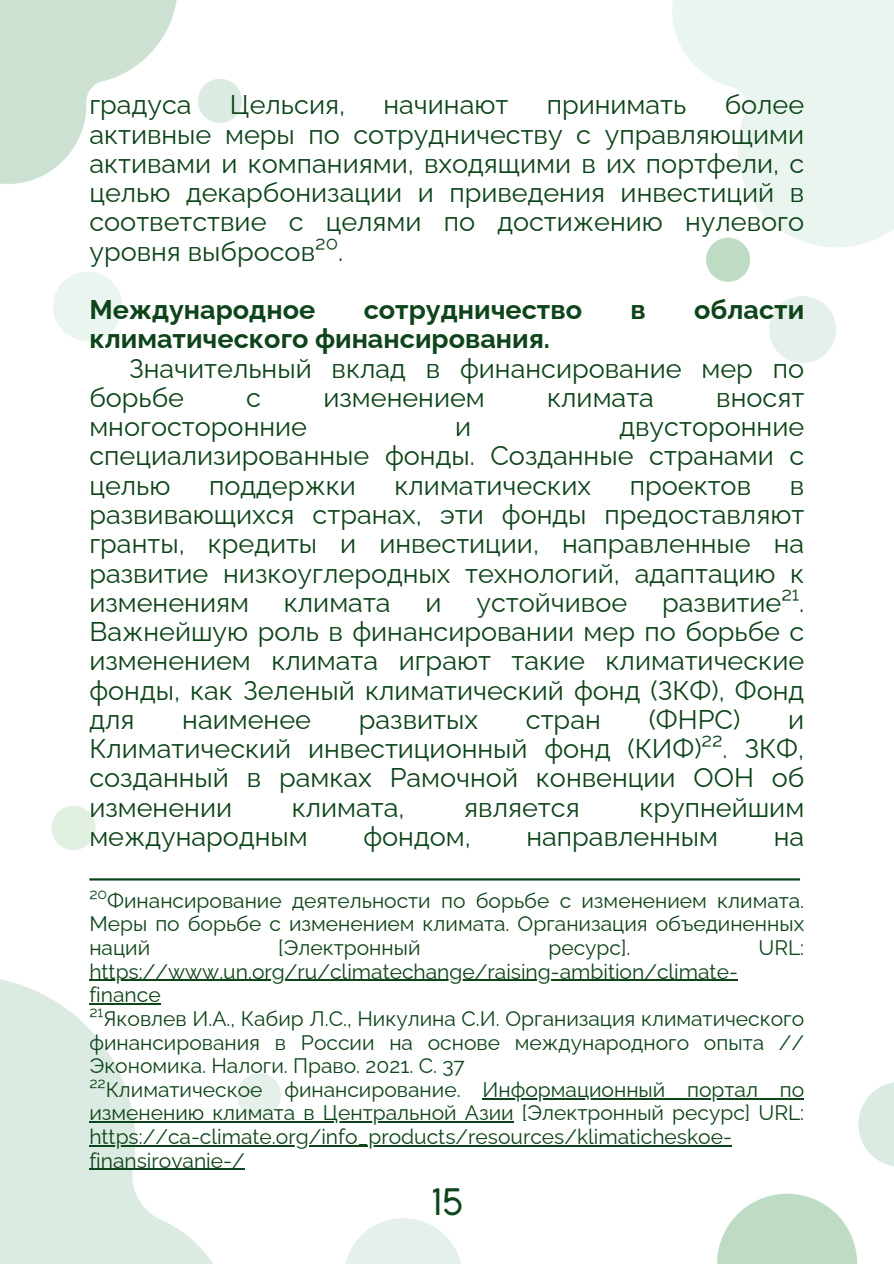
<style>
.page{position:relative;width:894px;height:1264px;background:#fff}
.page>*{position:absolute;margin:0;border:0;box-sizing:border-box;transform-origin:0 0}
.t1{font:36px "Coco Gothic";color:#0d4419}
.t2{font:27px/29.2px "Raleway";color:#0d4419;text-align:justify}
.t3{font:700 27px "Raleway";color:#0d4419}
.t4{font:21px/23.7px "Raleway";color:#0d4419}
</style>
<div class="page">
<img style="left:0;top:0;width:893px;height:1263px">
<hr style="left:89px;top:878px;width:710px;height:2px;background:#0d4419">
<hr style="left:89px;top:979px;width:648px;height:1px;background:#0d4419">
<hr style="left:89px;top:1003px;width:72px;height:1px;background:#0d4419">
<hr style="left:482px;top:1097px;width:322px;height:2px;background:#0d4419">
<hr style="left:89px;top:1121px;width:424px;height:1px;background:#0d4419">
<hr style="left:89px;top:1145px;width:642px;height:1px;background:#0d4419">
<hr style="left:89px;top:1168px;width:156px;height:1px;background:#0d4419">
<h1 class="t2" style="left:89px;top:90px;width:716px;text-indent:635px">более активные меры по сотрудничеству с управляющими активами и компаниями, входящими в их портфели, с целью декарбонизации и приведения инвестиций в соответствие с целями по достижению нулевого уровня выбросов²⁰.</h1>
<h1 class="t3" style="left:89px;top:294px;width:227px">Международное</h1>
<h1 class="t3" style="left:363px;top:294px;width:220px">сотрудничество</h1>
<h1 class="t3" style="left:630px;top:294px;width:17px">в</h1>
<h1 class="t3" style="left:694px;top:294px;width:111px">области</h1>
<h1 class="t3" style="left:89px;top:323px;width:462px">климатического финансирования.</h1>
<h1 class="t2" style="left:129px;top:353px;width:676px">Значительный вклад в финансирование мер по</h1>
<h1 class="t2" style="left:89px;top:383px;width:96px">борьбе</h1>
<h1 class="t2" style="left:246px;top:383px;width:16px">с</h1>
<h1 class="t2" style="left:323px;top:383px;width:163px">изменением</h1>
<h1 class="t2" style="left:547px;top:383px;width:108px">климата</h1>
<h1 class="t2" style="left:716px;top:383px;width:89px">вносят</h1>
<h1 class="t2" style="left:89px;top:412px;width:219px">многосторонние</h1>
<h1 class="t2" style="left:455px;top:412px;width:18px">и</h1>
<h1 class="t2" style="left:89px;top:90px;width:104px">градуса</h1>
<h1 class="t2" style="left:230px;top:90px;width:117px">Цельсия,</h1>
<h1 class="t2" style="left:383px;top:90px;width:126px">начинают</h1>
<h1 class="t2" style="left:546px;top:90px;width:141px">принимать</h1>
<h1 class="t2" style="left:89px;top:412px;width:716px;text-indent:530px">двусторонние специализированные фонды. Созданные странами с целью</h1>
<h1 class="t2" style="left:209px;top:470px;width:148px">поддержки</h1>
<h1 class="t2" style="left:394px;top:470px;width:198px">климатических</h1>
<h1 class="t2" style="left:629px;top:470px;width:123px">проектов</h1>
<h1 class="t2" style="left:89px;top:470px;width:716px;text-indent:700px">в развивающихся странах, эти фонды предоставляют гранты, кредиты и инвестиции, направленные на развитие низкоуглеродных технологий, адаптацию к изменениям</h1>
<h1 class="t2" style="left:89px;top:587px;width:716px;text-indent:572px">развитие²¹.<br>Важнейшую роль в финансировании мер по борьбе с изменением климата играют такие климатические фонды, как Зеленый климатический фонд (ЗКФ), Фонд для</h1>
<h1 class="t2" style="left:284px;top:587px;width:108px">климата</h1>
<h1 class="t2" style="left:425px;top:587px;width:18px">и</h1>
<h1 class="t2" style="left:476px;top:587px;width:152px">устойчивое</h1>
<h1 class="t2" style="left:182px;top:704px;width:130px">наименее</h1>
<h1 class="t2" style="left:359px;top:704px;width:121px">развитых</h1>
<h1 class="t2" style="left:525px;top:704px;width:76px">стран</h1>
<h1 class="t2" style="left:648px;top:704px;width:93px">(ФНРС)</h1>
<h1 class="t2" style="left:89px;top:704px;width:716px;text-indent:698px">и Климатический инвестиционный фонд (КИФ)²². ЗКФ, созданный в рамках Рамочной конвенции ООН об изменении</h1>
<h1 class="t2" style="left:292px;top:792px;width:114px">климата,</h1>
<h1 class="t2" style="left:464px;top:792px;width:117px">является</h1>
<h1 class="t2" style="left:639px;top:792px;width:166px">крупнейшим</h1>
<h1 class="t2" style="left:89px;top:821px;width:220px">международным</h1>
<h1 class="t2" style="left:363px;top:821px;width:109px">фондом,</h1>
<h1 class="t2" style="left:526px;top:821px;width:193px">направленным</h1>
<h1 class="t2" style="left:773px;top:821px;width:32px">на</h1>
<p class="t4" style="left:89px;top:888px;width:716px;text-align:justify">²⁰Финансирование деятельности по борьбе с изменением климата.<br>Меры по борьбе с изменением климата. Организация объединенных наций</p>
<p class="t4" style="left:278px;top:935px;width:144px">[Электронный</p>
<p class="t4" style="left:548px;top:935px;width:84px">ресурс].</p>
<p class="t4" style="left:758px;top:935px;width:47px">URL:</p>
<p class="t4" style="left:89px;top:959px;width:716px">https://www.un.org/ru/climatechange/raising-ambition/climate&shy;finance<br>²¹Яковлев И.А., Кабир Л.С., Никулина С.И. Организация климатического финансирования в России на основе международного опыта // Экономика. Налоги. Право. 2021. С. 37</p>
<p class="t4" style="left:89px;top:1077px;width:716px">²²Климатическое финансирование. Информационный портал по изменению климата в Центральной Азии [Электронный ресурс] URL: https://ca-climate.org/info_products/resources/klimaticheskoe&shy;finansirovanie-/</p>
<p class="t1" style="left:430px;top:1188px;width:34px">15</p>
</div>
